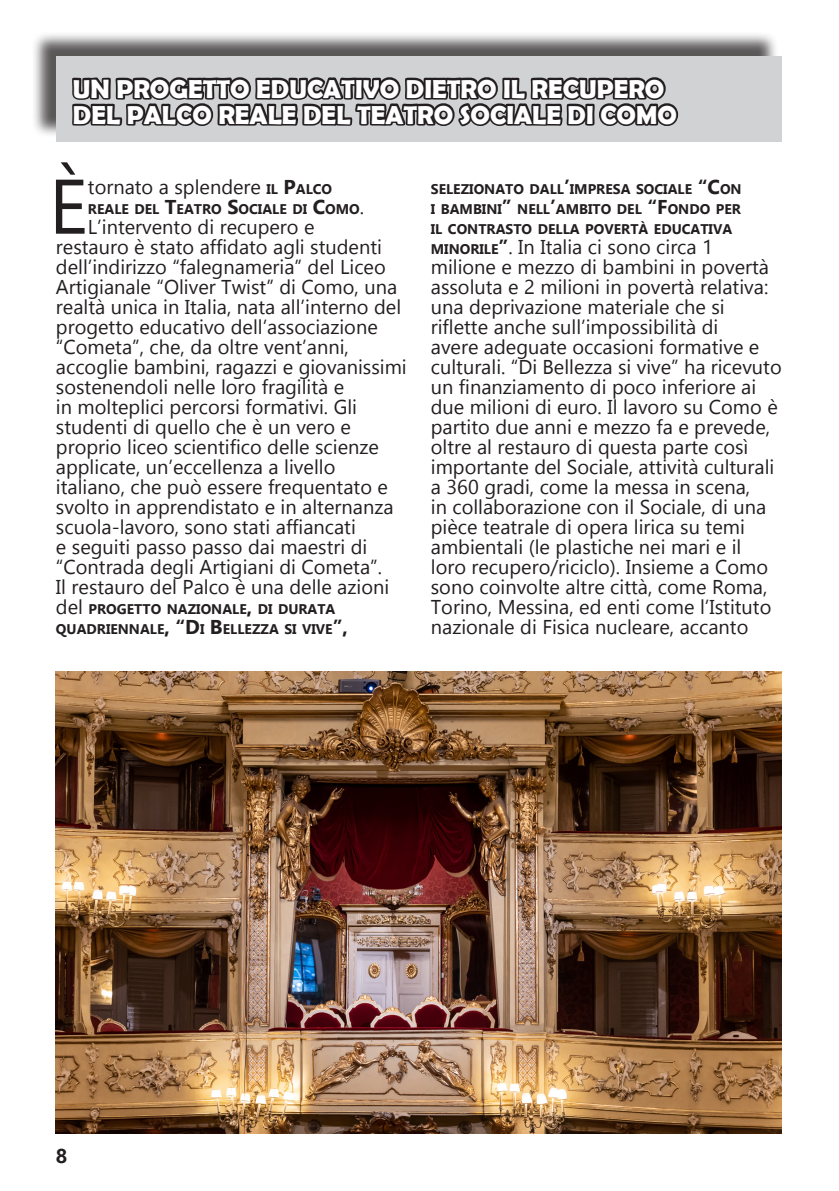
<style>
.page{position:relative;width:839px;height:1191px;background:#fff}
.page>*{position:absolute;margin:0;border:0;box-sizing:border-box;transform-origin:0 0}
.t1{font:77.2px "Gadugi";color:#231f20}
.t2{font:700 26px "Berlin Sans FB Demi";color:#fff}
.t3{font:20px/20px "Gadugi";color:#231f20}
.t4{font:700 20px "Gadugi";color:#231f20}
.t5{font:700 14px/20px "Gadugi";color:#231f20}
.s1{font-weight:700;font-size:14px}
.s2{font-weight:700}
.s3{font-size:20px}
.s4{font-weight:400;font-size:20px}
</style>
<div class="page">
<div style="left:31px;top:31px;width:747px;height:107px;background:#231f20;opacity:.75"></div>
<div style="left:56px;top:56px;width:726px;height:85px;background:#d1d2d4"></div>
<svg style="left:70px;top:31px;width:611px;height:111px"></svg>
<img style="left:56px;top:672px;width:726px;height:461px">
<p class="t2" style="left:73px;top:73px;width:593px">UN PROGETTO EDUCATIVO DIETRO IL RECUPERO</p>
<p class="t2" style="left:73px;top:99px;width:605px">DEL PALCO REALE DEL TEATRO SOCIALE DI COMO</p>
<p class="t1" style="left:49px;top:160px;width:41px">È</p>
<p class="t3" style="left:88px;top:176px;width:246px">tornato a splendere <span class="s1">IL</span> <span class="s2">P</span><span class="s1">ALCO</span></p>
<p class="t5" style="left:88px;top:199px;width:278px">REALE DEL <span class="s3">T</span>EATRO <span class="s3">S</span>OCIALE DI <span class="s3">C</span>OMO<span class="s4">.</span></p>
<p class="t3" style="left:56px;top:216px;width:352px;text-indent:32px">L’intervento di recupero e<br>restauro è stato affidato agli studenti dell’indirizzo “falegnameria” del Liceo Artigianale “Oliver Twist” di Como, una realtà unica in Italia, nata all’interno del progetto educativo dell’associazione “Cometa”, che, da oltre vent’anni, accoglie bambini, ragazzi e giovanissimi sostenendoli nelle loro fragilità e<br>in molteplici percorsi formativi. Gli studenti di quello che è un vero e proprio liceo scientifico delle scienze applicate, un’eccellenza a livello italiano, che può essere frequentato e svolto in apprendistato e in alternanza scuola-lavoro, sono stati affiancati<br>e seguiti passo passo dai maestri di “Contrada degli Artigiani di Cometa”.</p>
<p class="t3" style="left:56px;top:576px;width:335px">Il restauro del Palco è una delle azioni</p>
<p class="t5" style="left:56px;top:599px;width:294px"><span class="s4">del</span> PROGETTO NAZIONALE<span class="s3">,</span> DI DURATA<br>QUADRIENNALE<span class="s3">, “D</span>I <span class="s3">B</span> ELLEZZA SI VIVE<span class="s3">”,</span></p>
<p class="t5" style="left:431px;top:179px;width:312px;text-align:justify">SELEZIONATO DALL<span class="s3">’</span>IMPRESA SOCIALE <span class="s3">“C</span>ON I BAMBINI<span class="s3">”</span> NELL<span class="s3">’</span>AMBITO DEL <span class="s3">“F</span>ONDO PER IL CONTRASTO DELLA POVERTÀ EDUCATIVA</p>
<p class="t3" style="left:431px;top:236px;width:352px"><span class="s1">MINORILE</span><span class="s2">”</span>. In Italia ci sono circa 1 milione e mezzo di bambini in povertà assoluta e 2 milioni in povertà relativa: una deprivazione materiale che si riflette anche sull’impossibilità di<br>avere adeguate occasioni formative e culturali. “Di Bellezza si vive” ha ricevuto un finanziamento di poco inferiore ai due milioni di euro. Il lavoro su Como è partito due anni e mezzo fa e prevede, oltre al restauro di questa parte così importante del Sociale, attività culturali a 360 gradi, come la messa in scena,<br>in collaborazione con il Sociale, di una pièce teatrale di opera lirica su temi ambientali (le plastiche nei mari e il<br>loro recupero/riciclo). Insieme a Como sono coinvolte altre città, come Roma, Torino, Messina, ed enti come l’Istituto nazionale di Fisica nucleare, accanto</p>
<p class="t4" style="left:56px;top:1144px;width:13px">8</p>
</div>
